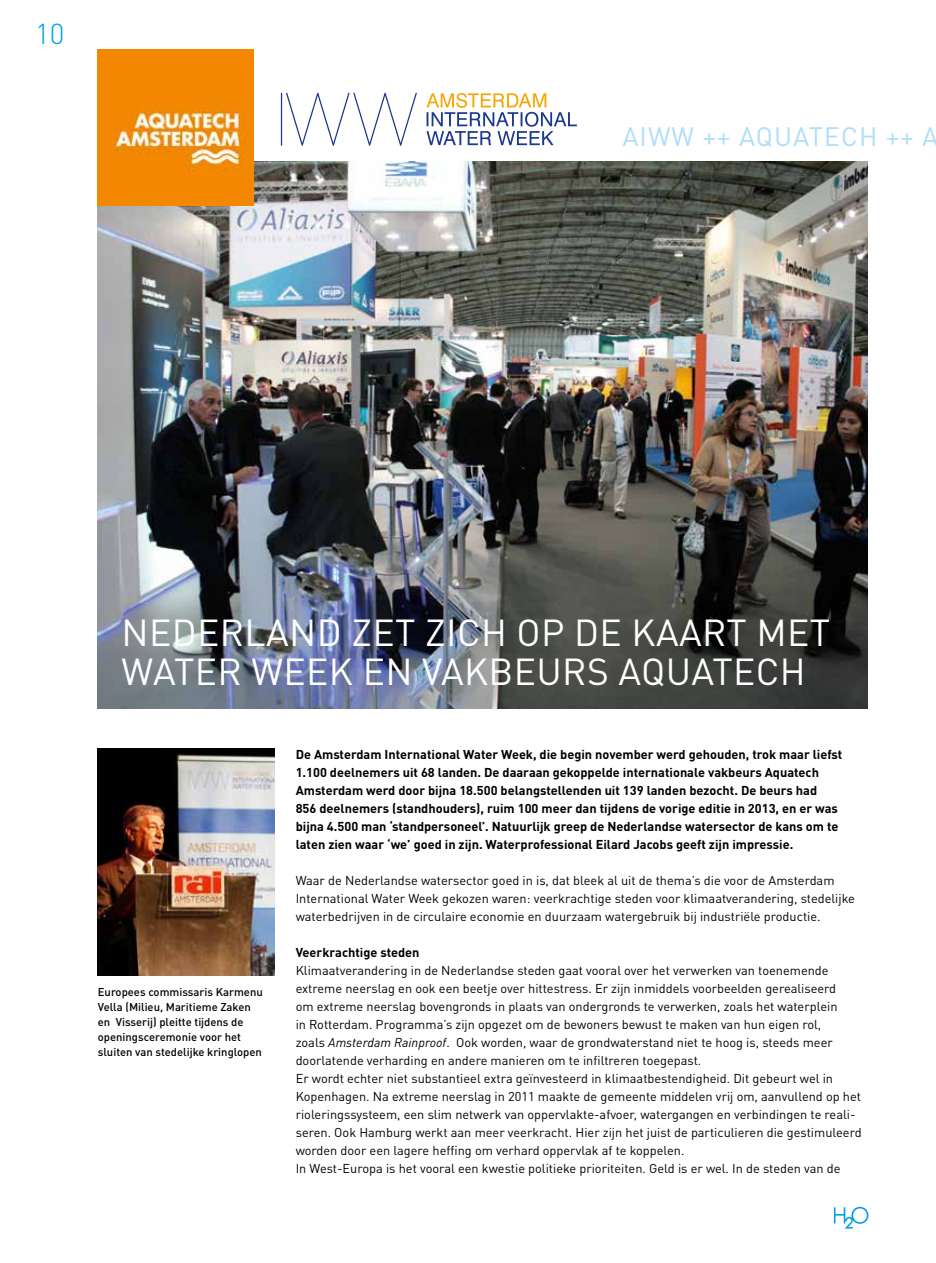
<style>
.page{position:relative;width:936px;height:1263px;background:#fff}
.page>*{position:absolute;margin:0;border:0;box-sizing:border-box;transform-origin:0 0}
.t1{font:37.2px/38.8px "DIN Pro";letter-spacing:.01em;color:#fff}
.t2{font:300 28.5px "DIN Pro";color:#009ee3}
.t3{font:26.4px "DIN Pro";letter-spacing:.04em;color:#aedef9}
.t4{font:12.75px/18px "DIN Pro";color:#000}
.t5{font:700 12.75px/18px "DIN Pro";color:#000}
.t6{font:500 11.25px/15px "DIN Pro";color:#000}
.s1{font-style:italic}
</style>
<div class="page">
<svg style="left:833px;top:1207px;width:35px;height:21px"></svg>
<img style="left:98px;top:162px;width:769px;height:546px">
<img style="left:98px;top:749px;width:176px;height:226px">
<svg style="left:281px;top:93px;width:296px;height:53px"></svg>
<img style="left:98px;top:50px;width:155px;height:155px">
<h2 class="t2" style="left:35px;top:12px;width:31px">10</h2>
<h3 class="t3" style="left:622px;top:115px;width:317px">AIWW ++ AQUATECH ++ A</h3>
<h1 class="t1" style="left:121px;top:610px;width:710px">NEDERLAND ZET ZICH OP DE KAART MET<br>WATER WEEK EN VAKBEURS AQUATECH</h1>
<p class="t6" style="left:98px;top:983px;width:166px">Europees commissaris Karmenu<br>Vella (Milieu, Maritieme Zaken en Visserij) pleitte tijdens de openingsceremonie voor het sluiten van stedelijke kringlopen</p>
<p class="t5" style="left:296px;top:744px;width:548px">De Amsterdam International Water Week, die begin november werd gehouden, trok maar liefst 1.100 deelnemers uit 68 landen. De daaraan gekoppelde internationale vakbeurs Aquatech Amsterdam werd door bijna 18.500 belangstellenden uit 139 landen bezocht. De beurs had<br>856 deelnemers (standhouders), ruim 100 meer dan tijdens de vorige editie in 2013, en er was bijna 4.500 man ‘standpersoneel’. Natuurlijk greep de Nederlandse watersector de kans om te laten zien waar ‘we’ goed in zijn. Waterprofessional Eilard Jacobs geeft zijn impressie.</p>
<p class="t4" style="left:296px;top:870px;width:560px">Waar de Nederlandse watersector goed in is, dat bleek al uit de thema’s die voor de Amsterdam<br>International Water Week gekozen waren: veerkrachtige steden voor klimaatverandering, stedelijke waterbedrijven in de circulaire economie en duurzaam watergebruik bij industriële productie.</p>
<p class="t5" style="left:296px;top:942px;width:125px">Veerkrachtige steden</p>
<p class="t4" style="left:296px;top:960px;width:567px">Klimaatverandering in de Nederlandse steden gaat vooral over het verwerken van toenemende extreme neerslag en ook een beetje over hittestress. Er zijn inmiddels voorbeelden gerealiseerd<br>om extreme neerslag bovengronds in plaats van ondergronds te verwerken, zoals het waterplein<br>in Rotterdam. Programma’s zijn opgezet om de bewoners bewust te maken van hun eigen rol,<br>zoals <span class="s1">Amsterdam Rainproof</span>. Ook worden, waar de grondwaterstand niet te hoog is, steeds meer doorlatende verharding en andere manieren om te infiltreren toegepast.<br>Er wordt echter niet substantieel extra geïnvesteerd in klimaatbestendigheid. Dit gebeurt wel in Kopenhagen. Na extreme neerslag in 2011 maakte de gemeente middelen vrij om, aanvullend op het rioleringssysteem, een slim netwerk van oppervlakte-afvoer, watergangen en verbindingen te reali&shy;seren. Ook Hamburg werkt aan meer veerkracht. Hier zijn het juist de particulieren die gestimuleerd worden door een lagere heffing om verhard oppervlak af te koppelen.<br>In West-Europa is het vooral een kwestie politieke prioriteiten. Geld is er wel. In de steden van de</p>
</div>
